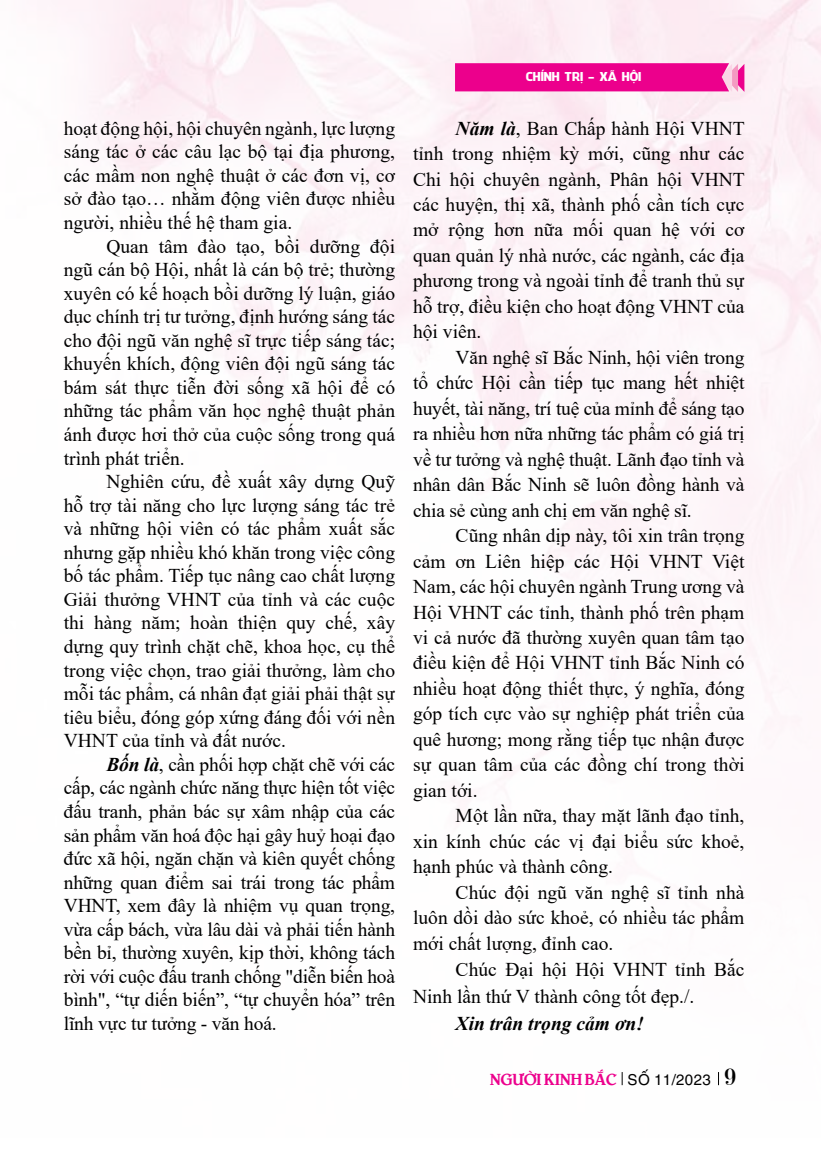
<style>
.page{position:relative;width:821px;height:1149px;background:#fff}
.page>*{position:absolute;margin:0;border:0;box-sizing:border-box;transform-origin:0 0}
.t1{font:19.5px/23.5px "Times New Roman";color:#000;text-align:justify}
.t2{font:italic 700 19.5px "Times New Roman";color:#000}
.t3{font:15px "UTM Bienvenue";color:#ec008c}
.t4{font:12px "UTM Facebook";color:#fff}
.s1{font-weight:700;font-style:italic}
.s2{font-family:"UTM Helve";color:#000}
.s3{font-family:"Modern";font-size:25.65px;color:#000}
</style>
<div class="page">
<img style="left:51px;top:0;width:770px;height:1086px">
<svg style="left:455px;top:63px;width:289px;height:29px;background:#ec0f92"></svg>
<svg style="left:622px;top:1071px;width:1px;height:13px"></svg>
<svg style="left:718px;top:1071px;width:1px;height:13px"></svg>
<p class="t1" style="left:64px;top:116px;width:333px">hoạt động hội, hội chuyên ngành, lực lượng sáng tác ở các câu lạc bộ tại địa phương, các mầm non nghệ thuật ở các đơn vị, cơ sở đào tạo… nhằm động viên được nhiều người, nhiều thế hệ tham gia.</p>
<p class="t1" style="left:64px;top:233px;width:333px;text-indent:43px">Quan tâm đào tạo, bồi dưỡng đội ngũ cán bộ Hội, nhất là cán bộ trẻ; thường xuyên có kế hoạch bồi dưỡng lý luận, giáo dục chính trị tư tưởng, định hướng sáng tác cho đội ngũ văn nghệ sĩ trực tiếp sáng tác; khuyến khích, động viên đội ngũ sáng tác bám sát thực tiễn đời sống xã hội để có những tác phẩm văn học nghệ thuật phản ánh được hơi thở của cuộc sống trong quá trình phát triển.</p>
<p class="t1" style="left:64px;top:469px;width:333px;text-indent:43px">Nghiên cứu, đề xuất xây dựng Quỹ hỗ trợ tài năng cho lực lượng sáng tác trẻ và những hội viên có tác phẩm xuất sắc nhưng gặp nhiều khó khăn trong việc công bố tác phẩm. Tiếp tục nâng cao chất lượng Giải thưởng VHNT của tỉnh và các cuộc thi hàng năm; hoàn thiện quy chế, xây dựng quy trình chặt chẽ, khoa học, cụ thể trong việc chọn, trao giải thưởng, làm cho mỗi tác phẩm, cá nhân đạt giải phải thật sự tiêu biểu, đóng góp xứng đáng đối với nền VHNT của tỉnh và đất nước.</p>
<p class="t1" style="left:64px;top:751px;width:333px;text-indent:43px"><span class="s1">Bốn là</span>, cần phối hợp chặt chẽ với các cấp, các ngành chức năng thực hiện tốt việc đấu tranh, phản bác sự xâm nhập của các sản phẩm văn hoá độc hại gây huỷ hoại đạo đức xã hội, ngăn chặn và kiên quyết chống những quan điểm sai trái trong tác phẩm VHNT, xem đây là nhiệm vụ quan trọng, vừa cấp bách, vừa lâu dài và phải tiến hành bền bỉ, thường xuyên, kịp thời, không tách rời với cuộc đấu tranh chống "diễn biến hoà bình", “tự diến biến”, “tự chuyển hóa” trên lĩnh vực tư tưởng - văn hoá.</p>
<p class="t4" style="left:526px;top:67px;width:117px">CHÍNH TRỊ - XÃ HỘI</p>
<p class="t1" style="left:413px;top:115px;width:333px;line-height:25.5px;text-indent:43px"><span class="s1">Năm là</span>, Ban Chấp hành Hội VHNT tỉnh trong nhiệm kỳ mới, cũng như các Chi hội chuyên ngành, Phân hội VHNT các huyện, thị xã, thành phố cần tích cực mở rộng hơn nữa mối quan hệ với cơ quan quản lý nhà nước, các ngành, các địa phương trong và ngoài tỉnh để tranh thủ sự hỗ trợ, điều kiện cho hoạt động VHNT của hội viên.</p>
<p class="t1" style="left:413px;top:344px;width:333px;line-height:25.5px;text-indent:43px">Văn nghệ sĩ Bắc Ninh, hội viên trong tổ chức Hội cần tiếp tục mang hết nhiệt huyết, tài năng, trí tuệ của mỉnh để sáng tạo ra nhiều hơn nữa những tác phẩm có giá trị về tư tưởng và nghệ thuật. Lãnh đạo tỉnh và nhân dân Bắc Ninh sẽ luôn đồng hành và chia sẻ cùng anh chị em văn nghệ sĩ.</p>
<p class="t1" style="left:413px;top:522px;width:333px;line-height:25.5px;text-indent:43px">Cũng nhân dịp này, tôi xin trân trọng cảm ơn Liên hiệp các Hội VHNT Việt Nam, các hội chuyên ngành Trung ương và Hội VHNT các tỉnh, thành phố trên phạm vi cả nước đã thường xuyên quan tâm tạo điều kiện để Hội VHNT tỉnh Bắc Ninh có nhiều hoạt động thiết thực, ý nghĩa, đóng góp tích cực vào sự nghiệp phát triển của quê hương; mong rằng tiếp tục nhận được sự quan tâm của các đồng chí trong thời gian tới.</p>
<p class="t1" style="left:413px;top:802px;width:333px;line-height:25.5px;text-indent:43px">Một lần nữa, thay mặt lãnh đạo tỉnh, xin kính chúc các vị đại biểu sức khoẻ, hạnh phúc và thành công.</p>
<p class="t1" style="left:413px;top:878px;width:333px;line-height:25.5px;text-indent:43px">Chúc đội ngũ văn nghệ sĩ tỉnh nhà luôn dồi dào sức khoẻ, có nhiều tác phẩm mới chất lượng, đỉnh cao.</p>
<p class="t1" style="left:413px;top:955px;width:333px;line-height:26.7px;text-indent:43px">Chúc Đại hội Hội VHNT tỉnh Bắc<br>Ninh lần thứ V thành công tốt đẹp./.</p>
<p class="t2" style="left:455px;top:1009px;width:190px">Xin trân trọng cảm ơn!</p>
<p class="t3" style="left:490px;top:1066px;width:247px">NGƯỜI KINH BẮC <span class="s2">SỐ 11/2023</span> <span class="s3">9</span></p>
</div>
